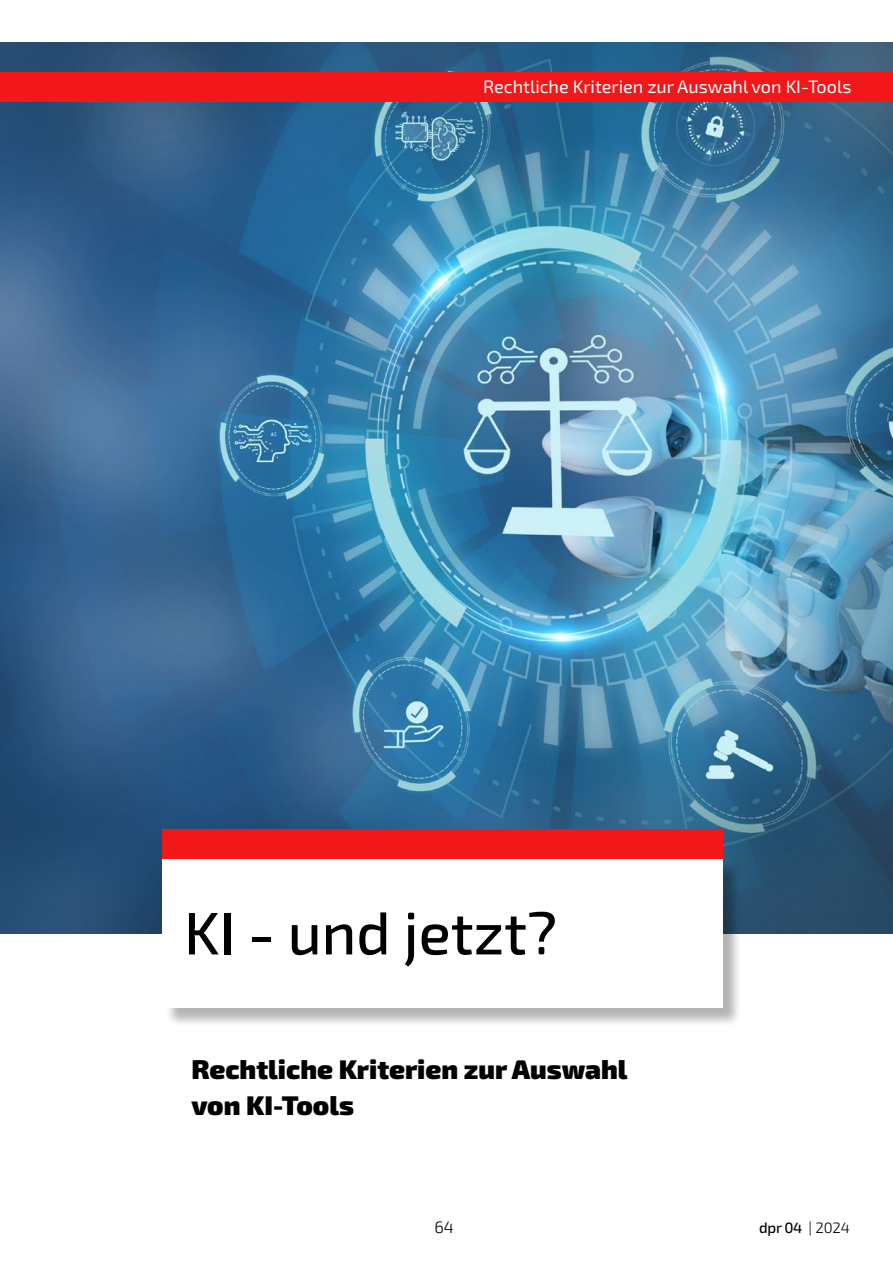
<style>
.page{position:relative;width:893px;height:1263px;background:#fff}
.page>*{position:absolute;margin:0;border:0;box-sizing:border-box;transform-origin:0 0}
.t1{font:500 60px "Exo 2";letter-spacing:-.005em;color:#000}
.t2{font:900 27px/36px "Exo 2";color:#000}
.t3{font:18px "Exo 2";color:#fff}
.t4{font:300 16.5px "Exo 2";color:#000}
.t5{font:500 15px "Exo 2";color:#000}
.s1{font-weight:300}
</style>
<div class="page">
<img style="left:0;top:43px;width:893px;height:890px">
<div style="left:0;top:72px;width:893px;height:30px;background:#f21719"></div>
<div style="left:165px;top:861px;width:577px;height:166px;background:#000;opacity:.3"></div>
<div style="left:163px;top:859px;width:560px;height:149px;background:#fff"></div>
<div style="left:163px;top:829px;width:560px;height:30px;background:#f21719"></div>
<p class="t3" style="left:483px;top:77px;width:370px">Rechtliche Kriterien zur Auswahl von KI-Tools</p>
<h1 class="t1" style="left:184px;top:898px;width:375px">KI - und jetzt?</h1>
<h2 class="t2" style="left:191px;top:1052px;width:438px">Rechtliche Kriterien zur Auswahl von KI-Tools</h2>
<p class="t4" style="left:434px;top:1217px;width:21px">64</p>
<p class="t5" style="left:759px;top:1218px;width:92px">dpr 04 <span class="s1">| 2024</span></p>
</div>
